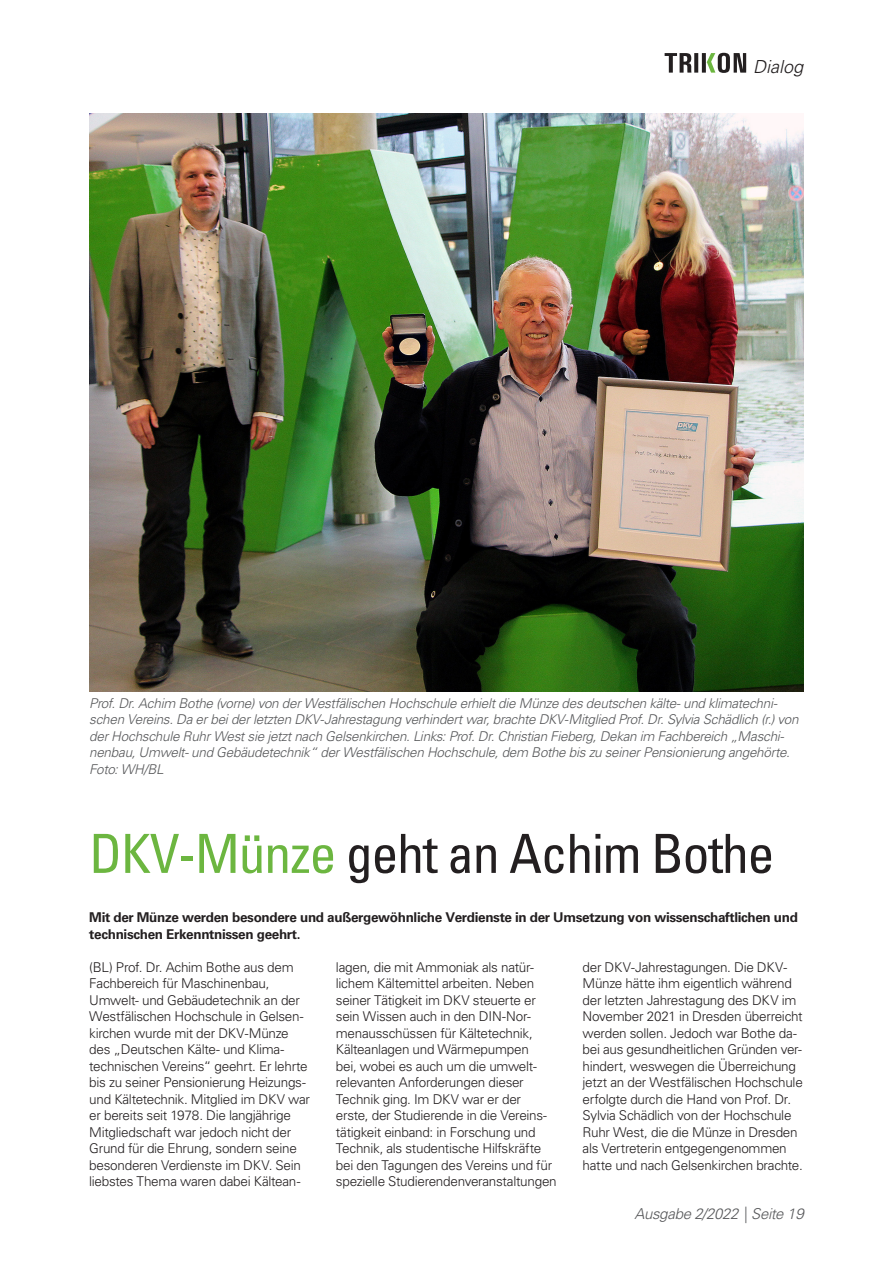
<style>
.page{position:relative;width:893px;height:1263px;background:#fff}
.page>*{position:absolute;margin:0;border:0;box-sizing:border-box;transform-origin:0 0}
.Headline_36{font:condensed 54px "Univers LT Std";letter-spacing:-.025em;color:#231f20}
.t1{font:italic 300 18px "Univers LT Std";color:#231f20}
.t2{font:italic 300 15px "Univers LT Std";letter-spacing:-.02em;color:#57585a}
.Fließtext{font:300 13.5px/16.5px "Univers LT Std";letter-spacing:-.02em;color:#231f20}
.Bildtext_Titel_80{font:italic 300 13.5px/16.5px "Univers LT Std";letter-spacing:-.02em;color:#57585a}
.Aufmacher{font:700 13.5px/16.5px "Univers LT Std";letter-spacing:-.025em;color:#231f20}
.s1{color:#6cb640}
</style>
<div class="page">
<svg style="left:665px;top:53px;width:81px;height:20px"></svg>
<img style="left:89px;top:114px;width:714px;height:577px">
<h2 class="t1" style="left:753px;top:55px;width:52px">Dialog</h2>
<p class="Bildtext_Titel_80" style="left:89px;top:695px;width:711px">Prof. Dr. Achim Bothe (vorne) von der Westfälischen Hochschule erhielt die Münze des deutschen kälte- und klimatechni&shy;schen Vereins. Da er bei der letzten DKV-Jahrestagung verhindert war, brachte DKV-Mitglied Prof. Dr. Sylvia Schädlich (r.) von der Hochschule Ruhr West sie jetzt nach Gelsenkirchen. Links: Prof. Dr. Christian Fieberg, Dekan im Fachbereich „Maschi&shy;nenbau, Umwelt- und Gebäudetechnik“ der Westfälischen Hochschule, dem Bothe bis zu seiner Pensionierung angehörte.<br>Foto: WH/BL</p>
<p class="Headline_36" style="left:89px;top:819px;width:687px"><span class="s1">DKV-Münze</span> geht an Achim Bothe</p>
<p class="Aufmacher" style="left:89px;top:909px;width:710px">Mit der Münze werden besondere und außergewöhnliche Verdienste in der Umsetzung von wissenschaftlichen und technischen Erkenntnissen geehrt.</p>
<p class="Fließtext" style="left:89px;top:959px;width:222px">(BL) Prof. Dr. Achim Bothe aus dem Fachbereich für Maschinenbau, Umwelt- und Gebäudetechnik an der Westfälischen Hochschule in Gelsen&shy;kirchen wurde mit der DKV-Münze des „Deutschen Kälte- und Klima&shy;technischen Vereins“ geehrt. Er lehrte bis zu seiner Pensionierung Heizungs&shy;und Kältetechnik. Mitglied im DKV war er bereits seit 1978. Die langjährige Mitgliedschaft war jedoch nicht der Grund für die Ehrung, sondern seine besonderen Verdienste im DKV. Sein liebstes Thema waren dabei Kältean-</p>
<p class="Fließtext" style="left:336px;top:959px;width:222px">lagen, die mit Ammoniak als natür&shy;lichem Kältemittel arbeiten. Neben seiner Tätigkeit im DKV steuerte er sein Wissen auch in den DIN-Nor&shy;menausschüssen für Kältetechnik, Kälteanlagen und Wärmepumpen<br>bei, wobei es auch um die umwelt&shy;relevanten Anforderungen dieser Technik ging. Im DKV war er der erste, der Studierende in die Vereins&shy;tätigkeit einband: in Forschung und Technik, als studentische Hilfskräfte bei den Tagungen des Vereins und für spezielle Studierendenveranstaltungen</p>
<p class="Fließtext" style="left:583px;top:959px;width:222px">der DKV-Jahrestagungen. Die DKV-Münze hätte ihm eigentlich während der letzten Jahrestagung des DKV im November 2021 in Dresden überreicht werden sollen. Jedoch war Bothe da&shy;bei aus gesundheitlichen Gründen ver&shy;hindert, weswegen die Überreichung jetzt an der Westfälischen Hochschule erfolgte durch die Hand von Prof. Dr.<br>Sylvia Schädlich von der Hochschule Ruhr West, die die Münze in Dresden als Vertreterin entgegengenommen hatte und nach Gelsenkirchen brachte.</p>
<p class="t2" style="left:634px;top:1205px;width:171px">Ausgabe 2/2022 | Seite 19</p>
</div>
